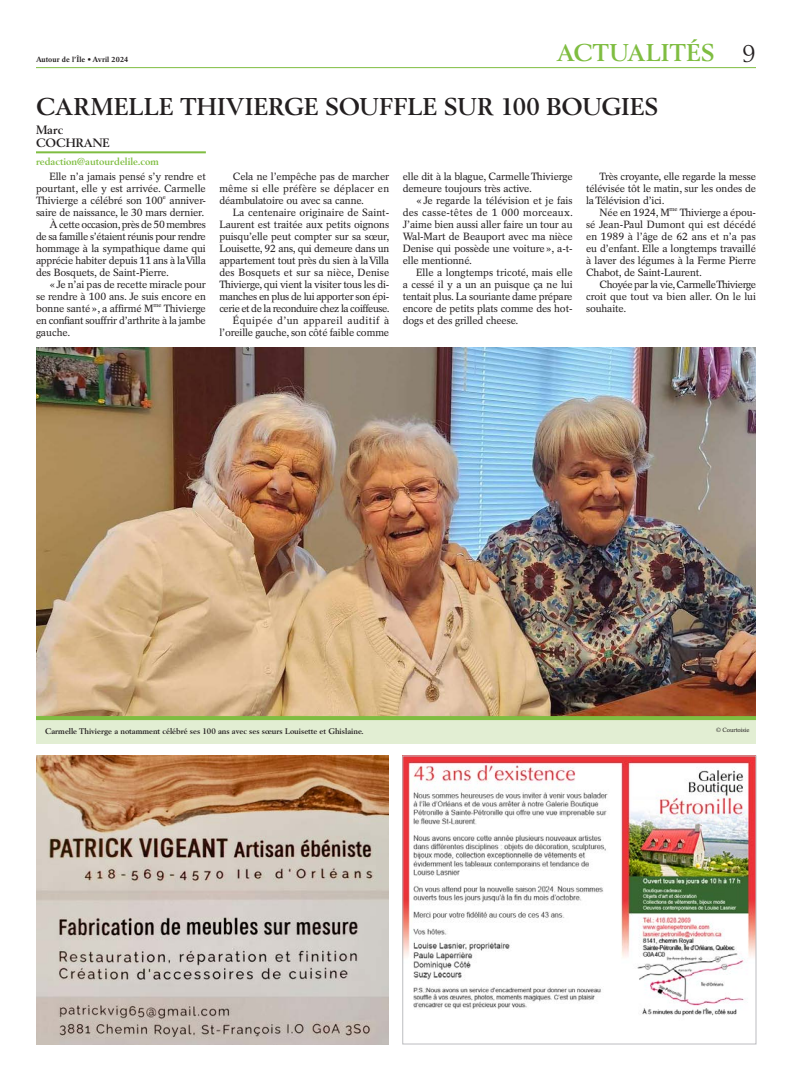
<style>
.page{position:relative;width:792px;height:1080px;background:#fff}
.page>*{position:absolute;margin:0;border:0;box-sizing:border-box;transform-origin:0 0}
.Titres{font:700 24px "Berling LT Std";letter-spacing:.015em;color:#231f20}
.t1{font:700 24px "Berling LT Std";letter-spacing:.015em;color:#7fbd41}
.Auteur_-_Actualité__4_col{font:700 12px "Berling LT Std";color:#231f20}
.Prénom_Auteur{font:700 12px "Berling LT Std";color:#231f20}
.Texte_Courant{font:10.5px/12px "Rotation LT Std";letter-spacing:-.01em;color:#231f20;text-align:justify}
.Courriel{font:700 10px "Berling LT Std";color:#7fbd41}
.Vignettes_-_Actualités{font:700 8px "Berling LT Std";color:#231f20}
.t2{font:700 7.5px "Rotation LT Std";letter-spacing:.01em;color:#231f20}
.Texte_Courant-2{font:6.1px "Rotation LT Std";letter-spacing:-.01em;color:#231f20}
.s1{font-weight:400;color:#231f20}
</style>
<div class="page">
<hr style="left:36px;top:67px;width:720px;height:1px;background:#7fbd41">
<img style="left:36px;top:756px;width:353px;height:288px">
<img style="left:404px;top:757px;width:350px;height:259px">
<div style="left:402px;top:755px;width:354px;height:290px;border:1px solid #bcbdc0"></div>
<hr style="left:36px;top:151px;width:170px;height:2px;background:#7fbd41">
<img style="left:36px;top:347px;width:720px;height:369px">
<div style="left:36px;top:719px;width:720px;height:24px;background:#e2eed3"></div>
<hr style="left:36px;top:716px;width:720px;height:4px;background:#7fbd41">
<h1 class="t1" style="left:557px;top:38px;width:201px">ACTUALITÉS <span class="s1">9</span></h1>
<p class="Titres" style="left:36px;top:92px;width:624px">CARMELLE THIVIERGE SOUFFLE SUR 100 BOUGIES</p>
<p class="Prénom_Auteur" style="left:36px;top:123px;width:29px">Marc</p>
<p class="Auteur_-_Actualité__4_col" style="left:36px;top:136px;width:75px">COCHRANE</p>
<p class="Courriel" style="left:36px;top:156px;width:124px">redaction@autourdelile.com</p>
<p class="Texte_Courant" style="left:36px;top:170px;width:171px;text-indent:14px">Elle n’a jamais pensé s’y rendre et pourtant, elle y est arrivée. Carmelle Thivierge a célébré son 100</p>
<p class="t2" style="left:36px;top:55px;width:94px">Autour de l’Île • Avril 2024</p>
<p class="Texte_Courant" style="left:219px;top:170px;width:171px;text-indent:14px">Cela ne l’empêche pas de marcher même si elle préfère se déplacer en déambulatoire ou avec sa canne.</p>
<p class="Texte_Courant" style="left:219px;top:206px;width:172px;text-indent:14px">La centenaire originaire de Saint-Laurent est traitée aux petits oignons puisqu’elle peut compter sur sa sœur, Louisette, 92 ans, qui demeure dans un appartement tout près du sien à la Villa des Bosquets et sur sa nièce, Denise Thivierge, qui vient la visiter tous les di&shy;manches en plus de lui apporter son épi&shy;cerie et de la reconduire chez la coiffeuse.</p>
<p class="Texte_Courant" style="left:219px;top:314px;width:171px;text-align:right">Équipée d’un appareil auditif à l’oreille gauche, son côté faible comme</p>
<p class="Texte_Courant" style="left:403px;top:170px;width:171px">elle dit à la blague, Carmelle Thivierge demeure toujours très active.</p>
<p class="Texte_Courant" style="left:403px;top:194px;width:172px;text-indent:14px">«Je regarde la télévision et je fais des casse-têtes de 1 000 morceaux.<br>J’aime bien aussi aller faire un tour au Wal-Mart de Beauport avec ma nièce Denise qui possède une voiture», a-t&shy;elle mentionné.</p>
<p class="Texte_Courant" style="left:403px;top:266px;width:171px;text-indent:14px">Elle a longtemps tricoté, mais elle a cessé il y a un an puisque ça ne lui tentait plus. La souriante dame prépare encore de petits plats comme des hot&shy;dogs et des grilled cheese.</p>
<p class="Texte_Courant" style="left:586px;top:170px;width:171px;text-indent:14px">Très croyante, elle regarde la messe télévisée tôt le matin, sur les ondes de la Télévision d’ici.</p>
<p class="Texte_Courant" style="left:600px;top:206px;width:72px">Née en 1924, M</p>
<p class="Texte_Courant-2" style="left:670px;top:206px;width:10px">me</p>
<p class="Texte_Courant-2" style="left:163px;top:194px;width:5px">e</p>
<p class="Texte_Courant" style="left:36px;top:194px;width:171px;text-align:right">anniver-<br>saire de naissance, le 30 mars dernier.</p>
<p class="Texte_Courant" style="left:36px;top:218px;width:171px;text-indent:14px">À cette occasion, près de 50 membres de sa famille s’étaient réunis pour rendre hommage à la sympathique dame qui apprécie habiter depuis 11 ans à la Villa des Bosquets, de Saint-Pierre.</p>
<p class="Texte_Courant" style="left:36px;top:278px;width:171px;text-indent:14px">«Je n’ai pas de recette miracle pour se rendre à 100 ans. Je suis encore en bonne santé», a affirmé M</p>
<p class="Texte_Courant" style="left:586px;top:206px;width:171px;text-indent:94px">Thivierge a épou&shy;sé Jean-Paul Dumont qui est décédé en 1989 à l’âge de 62 ans et n’a pas eu d’enfant. Elle a longtemps travaillé à laver des légumes à la Ferme Pierre Chabot, de Saint-Laurent.</p>
<p class="Texte_Courant" style="left:586px;top:278px;width:171px;text-indent:14px">Choyée par la vie, Carmelle Thivierge croit que tout va bien aller. On le lui souhaite.</p>
<p class="Texte_Courant" style="left:36px;top:302px;width:171px;text-indent:128px">Thivierge en confiant souffrir d’arthrite à la jambe gauche.</p>
<p class="Texte_Courant-2" style="left:153px;top:302px;width:10px">me</p>
<p class="Vignettes_-_Actualités" style="left:45px;top:727px;width:320px">Carmelle Thivierge a notamment célébré ses 100 ans avec ses sœurs Louisette et Ghislaine.</p>
<p class="Texte_Courant-2" style="left:716px;top:727px;width:35px">© Courtoisie</p>
</div>
